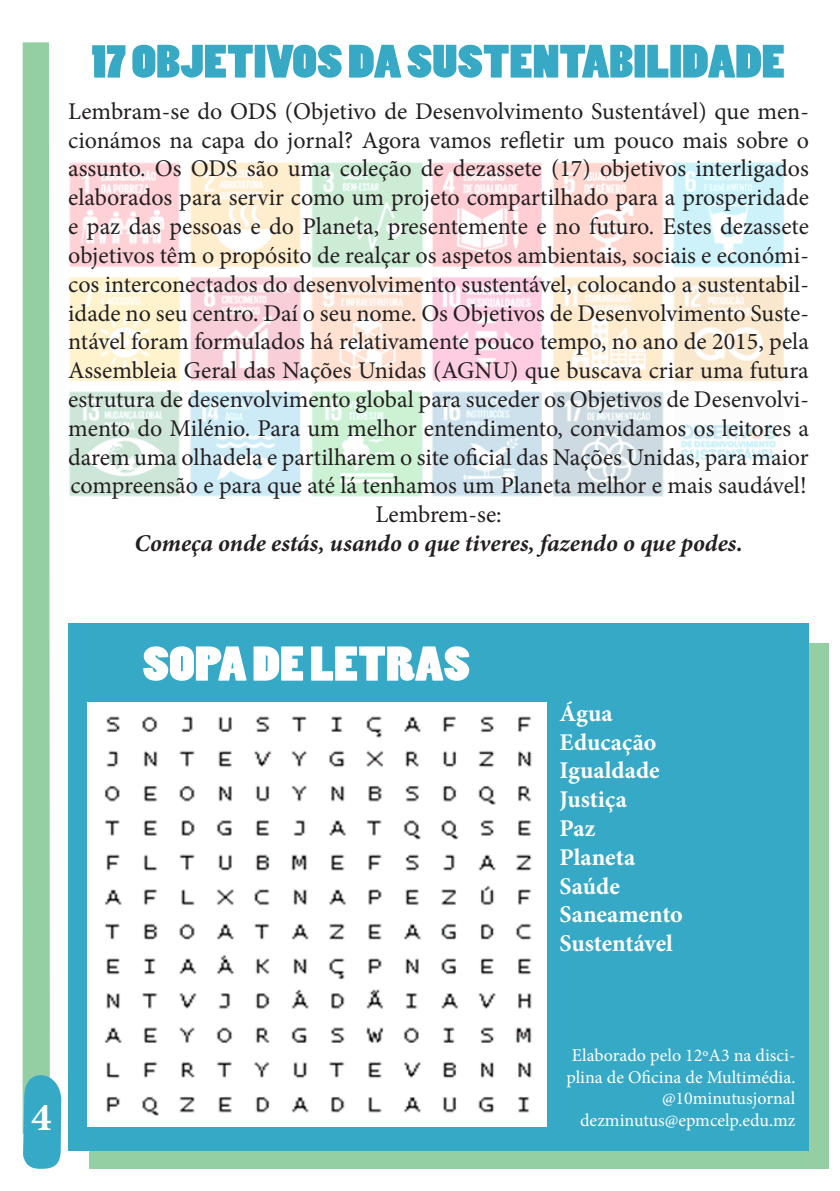
<style>
.page{position:relative;width:840px;height:1191px;background:#fff}
.page>*{position:absolute;margin:0;border:0;box-sizing:border-box;transform-origin:0 0}
.t1{font:45.6px "Poplar Std";color:#fff;scale:1.26 1}
.t2{font:43.8px "Poplar Std";color:#37a9c5;scale:1.26 1}
.t3{font:700 39.6px "Minion Pro";color:#fff}
.t4{font:24px/28.8px "Minion Pro";letter-spacing:-.005em;color:#231f20;text-align:justify}
.t5{font:700 24px "Minion Pro";color:#fff}
.t6{font:italic 700 24px "Minion Pro";color:#231f20}
.t7{font:18px "Minion Pro";color:#fff}
</style>
<div class="page">
<img style="left:69px;top:162px;width:715px;height:335px">
<div style="left:89px;top:642px;width:739px;height:526px;background:#93cfa3"></div>
<div style="left:68px;top:623px;width:740px;height:528px;background:#36a9c6"></div>
<svg style="left:23px;top:42px;width:38px;height:1126px"></svg>
<img style="left:88px;top:702px;width:458px;height:424px">
<p class="t2" style="left:92px;top:37px;width:551px">17 OBJETIVOS DA SUSTENTABILIDADE</p>
<p class="t4" style="left:68px;top:97px;width:741px">Lembram-se do ODS (Objetivo de Desenvolvimento Sustentável) que men&shy;cionámos na capa do jornal? Agora vamos refletir um pouco mais sobre o assunto. Os ODS são uma coleção de dezassete (17) objetivos interligados elaborados para servir como um projeto compartilhado para a prosperidade e paz das pessoas e do Planeta, presentemente e no futuro. Estes dezassete objetivos têm o propósito de realçar os aspetos ambientais, sociais e económi&shy;cos interconectados do desenvolvimento sustentável, colocando a sustentabil&shy;idade no seu centro. Daí o seu nome. Os Objetivos de Desenvolvimento Suste&shy;ntável foram formulados há relativamente pouco tempo, no ano de 2015, pela Assembleia Geral das Nações Unidas (AGNU) que buscava criar uma futura estrutura de desenvolvimento global para suceder os Objetivos de Desenvolvi&shy;mento do Milénio. Para um melhor entendimento, convidamos os leitores a darem uma olhadela e partilharem o site oficial das Nações Unidas, para maior compreensão e para que até lá tenhamos um Planeta melhor e mais saudável!</p>
<p class="t4" style="left:375px;top:500px;width:128px">Lembrem-se:</p>
<p class="t6" style="left:134px;top:526px;width:609px">Começa onde estás, usando o que tiveres, fazendo o que podes.</p>
<p class="t1" style="left:142px;top:639px;width:261px">SOPA DE LETRAS</p>
<p class="t5" style="left:559px;top:696px;width:55px">Água</p>
<p class="t5" style="left:559px;top:725px;width:98px">Educação</p>
<p class="t5" style="left:559px;top:753px;width:102px">Igualdade</p>
<p class="t5" style="left:559px;top:782px;width:69px">Justiça</p>
<p class="t5" style="left:559px;top:811px;width:37px">Paz</p>
<p class="t5" style="left:559px;top:840px;width:77px">Planeta</p>
<p class="t5" style="left:559px;top:869px;width:62px">Saúde</p>
<p class="t5" style="left:559px;top:897px;width:125px">Saneamento</p>
<p class="t5" style="left:559px;top:926px;width:115px">Sustentável</p>
<p class="t7" style="left:571px;top:1043px;width:225px">Elaborado pelo 12ºA3 na disci-</p>
<p class="t7" style="left:566px;top:1064px;width:230px">plina de Oficina de Multimédia.</p>
<p class="t7" style="left:661px;top:1086px;width:135px">@10minutusjornal</p>
<h3 class="t3" style="left:31px;top:1089px;width:22px">4</h3>
<p class="t7" style="left:579px;top:1108px;width:217px">dezminutus@epmcelp.edu.mz</p>
</div>
